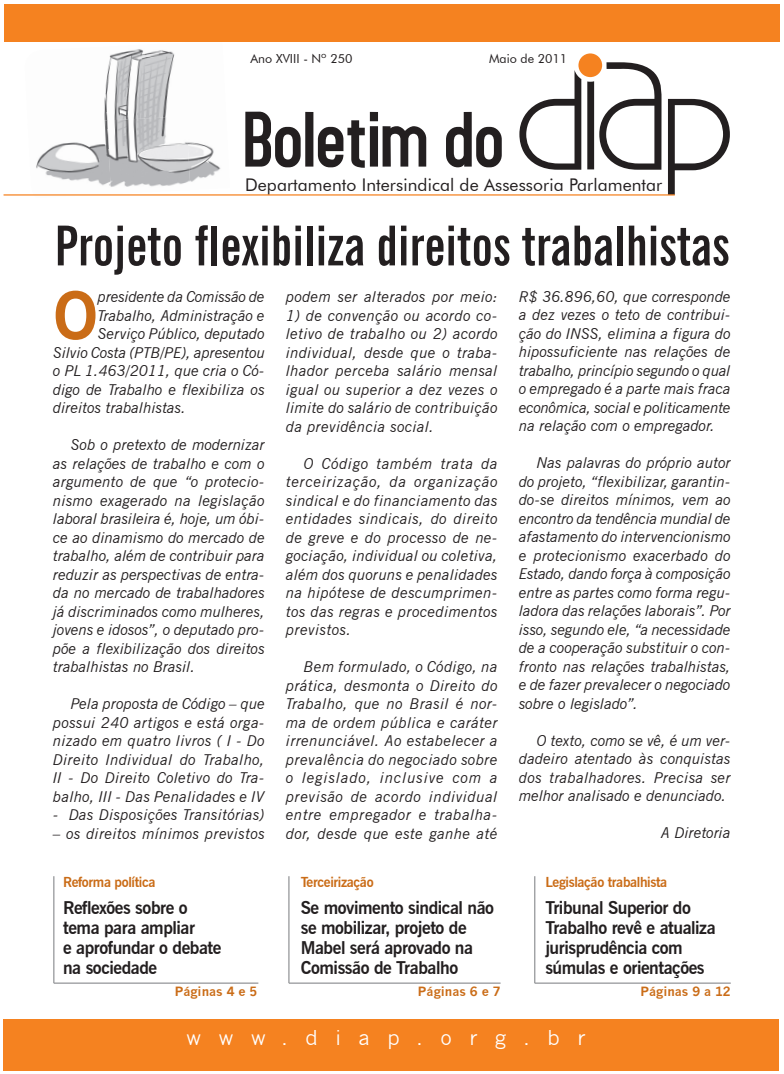
<style>
.page{position:relative;width:784px;height:1074px;background:#fff}
.page>*{position:absolute;margin:0;border:0;box-sizing:border-box;transform-origin:0 0}
.t1{font:700 65.88px "News Gothic BT";color:#ca6c17}
.t2{font:700 extra-condensed 55px "News Gothic BT";color:#231f20}
.t3{font:20px "News Gothic";letter-spacing:.88em;color:#fff}
.t4{font:700 17.5px/20px "News Gothic BT";letter-spacing:-.025em;color:#231f20}
.t5{font:17.5px "Futura BT";letter-spacing:.005em;color:#231f20}
.t6{font:italic 15px/18.5px "News Gothic BT";color:#231f20;text-align:justify}
.t7{font:italic 15px "News Gothic BT";letter-spacing:.02em;color:#231f20}
.t8{font:700 13.75px "News Gothic BT";letter-spacing:-.025em;color:#ca6c17}
.t9{font:700 12.5px "News Gothic";color:#ca6c17}
.t10{font:12.5px "Futura BT";color:#231f20}
</style>
<div class="page">
<img style="left:104px;top:49px;width:71px;height:71px">
<img style="left:190px;top:142px;width:31px;height:40px">
<img style="left:36px;top:120px;width:71px;height:66px">
<img style="left:107px;top:116px;width:83px;height:71px">
<svg style="left:245px;top:112px;width:256px;height:56px"></svg>
<div style="left:578px;top:53px;width:23px;height:24px;background:#f58220;border-radius:50%"></div>
<svg style="left:519px;top:62px;width:210px;height:133px"></svg>
<hr style="left:4px;top:194px;width:670px;height:2px;background:#f58220">
<div style="left:4px;top:4px;width:775px;height:38px;background:#f58220"></div>
<div style="left:4px;top:1018px;width:774px;height:52px;background:#f58220"></div>
<hr style="left:288px;top:876px;width:1px;height:107px;background:#939598">
<hr style="left:289px;top:982px;width:211px;height:1px;background:#939598">
<hr style="left:53px;top:876px;width:1px;height:107px;background:#939598">
<hr style="left:54px;top:982px;width:204px;height:1px;background:#939598">
<hr style="left:534px;top:876px;width:1px;height:107px;background:#939598">
<hr style="left:534px;top:982px;width:196px;height:1px;background:#939598">
<p class="t10" style="left:250px;top:51px;width:103px">Ano XVIII - Nº 250</p>
<p class="t10" style="left:489px;top:51px;width:80px">Maio de 2011</p>
<p class="t5" style="left:245px;top:174px;width:418px">Departamento Intersindical de Assessoria Parlamentar</p>
<h2 class="t2" style="left:54px;top:212px;width:676px">Projeto flexibiliza direitos trabalhistas</h2>
<h1 class="t1" style="left:53px;top:276px;width:46px">O</h1>
<p class="t6" style="left:98px;top:287px;width:168px">presidente da Comissão de</p>
<p class="t6" style="left:98px;top:306px;width:168px">Trabalho, Administração e</p>
<p class="t6" style="left:98px;top:324px;width:168px">Serviço Público, deputado</p>
<p class="t6" style="left:53px;top:343px;width:213px">Silvio Costa (PTB/PE), apresentou</p>
<p class="t6" style="left:53px;top:361px;width:213px">o PL 1.463/2011, que cria o Có-</p>
<p class="t6" style="left:53px;top:380px;width:213px">digo de Trabalho e flexibiliza os</p>
<p class="t6" style="left:53px;top:398px;width:134px">direitos trabalhistas.</p>
<p class="t6" style="left:53px;top:435px;width:213px;text-indent:18px">Sob o pretexto de modernizar as relações de trabalho e com o argumento de que “o protecio&shy;nismo exagerado na legislação laboral brasileira é, hoje, um óbi&shy;ce ao dinamismo do mercado de trabalho, além de contribuir para reduzir as perspectivas de entra&shy;da no mercado de trabalhadores já discriminados como mulheres, jovens e idosos”, o deputado pro&shy;põe a flexibilização dos direitos trabalhistas no Brasil.</p>
<p class="t6" style="left:53px;top:694px;width:213px;text-indent:18px">Pela proposta de Código – que possui 240 artigos e está orga&shy;nizado em quatro livros ( I - Do Direito Individual do Trabalho, II - Do Direito Coletivo do Tra&shy;balho, III - Das Penalidades e IV</p>
<p class="t7" style="left:53px;top:806px;width:213px">- Das Disposições Transitórias)</p>
<p class="t7" style="left:53px;top:824px;width:213px">– os direitos mínimos previstos</p>
<p class="t8" style="left:63px;top:873px;width:94px">Reforma política</p>
<p class="t4" style="left:63px;top:897px;width:160px">Reflexões sobre o tema para ampliar<br>e aprofundar o debate na sociedade</p>
<p class="t9" style="left:174px;top:984px;width:84px">Páginas 4 e 5</p>
<p class="t7" style="left:286px;top:288px;width:213px">podem ser alterados por meio:</p>
<p class="t6" style="left:286px;top:306px;width:213px">1) de convenção ou acordo co&shy;letivo de trabalho ou 2) acordo individual, desde que o traba&shy;lhador perceba salário mensal igual ou superior a dez vezes o limite do salário de contribuição da previdência social.</p>
<p class="t6" style="left:286px;top:454px;width:213px;text-indent:18px">O Código também trata da terceirização, da organização sindical e do financiamento das entidades sindicais, do direito de greve e do processo de ne&shy;gociação, individual ou coletiva, além dos quoruns e penalidades na hipótese de descumprimen&shy;tos das regras e procedimentos previstos.</p>
<p class="t6" style="left:286px;top:657px;width:213px;text-indent:18px">Bem formulado, o Código, na prática, desmonta o Direito do Trabalho, que no Brasil é nor&shy;ma de ordem pública e caráter irrenunciável. Ao estabelecer a prevalência do negociado sobre o legislado, inclusive com a previsão de acordo individual entre empregador e trabalha&shy;dor, desde que este ganhe até</p>
<p class="t8" style="left:300px;top:873px;width:74px">Terceirização</p>
<p class="t4" style="left:300px;top:897px;width:195px">Se movimento sindical não se mobilizar, projeto de<br>Mabel será aprovado na<br>Comissão de Trabalho</p>
<p class="t9" style="left:417px;top:984px;width:84px">Páginas 6 e 7</p>
<p class="t6" style="left:519px;top:287px;width:213px">R$ 36.896,60, que corresponde a dez vezes o teto de contribui&shy;ção do INSS, elimina a figura do hipossuficiente nas relações de trabalho, princípio segundo o qual o empregado é a parte mais fraca econômica, social e politicamente na relação com o empregador.</p>
<p class="t6" style="left:519px;top:454px;width:213px;text-indent:18px">Nas palavras do próprio autor do projeto, “flexibilizar, garantin&shy;do-se direitos mínimos, vem ao encontro da tendência mundial de afastamento do intervencionismo e protecionismo exacerbado do Estado, dando força à composição entre as partes como forma regu&shy;ladora das relações laborais”. Por isso, segundo ele, “a necessidade de a cooperação substituir o con&shy;fronto nas relações trabalhistas, e de fazer prevalecer o negociado sobre o legislado”.</p>
<p class="t6" style="left:519px;top:731px;width:213px;text-indent:18px">O texto, como se vê, é um ver&shy;dadeiro atentado às conquistas dos trabalhadores. Precisa ser melhor analisado e denunciado.</p>
<p class="t6" style="left:660px;top:823px;width:71px">A Diretoria</p>
<p class="t8" style="left:545px;top:873px;width:123px">Legislação trabalhista</p>
<p class="t4" style="left:545px;top:897px;width:172px">Tribunal Superior do<br>Trabalho revê e atualiza jurisprudência com súmulas e orientações</p>
<p class="t9" style="left:640px;top:984px;width:92px">Páginas 9 a 12</p>
<h3 class="t3" style="left:186px;top:1026px;width:400px">www.diap.org.br</h3>
</div>
